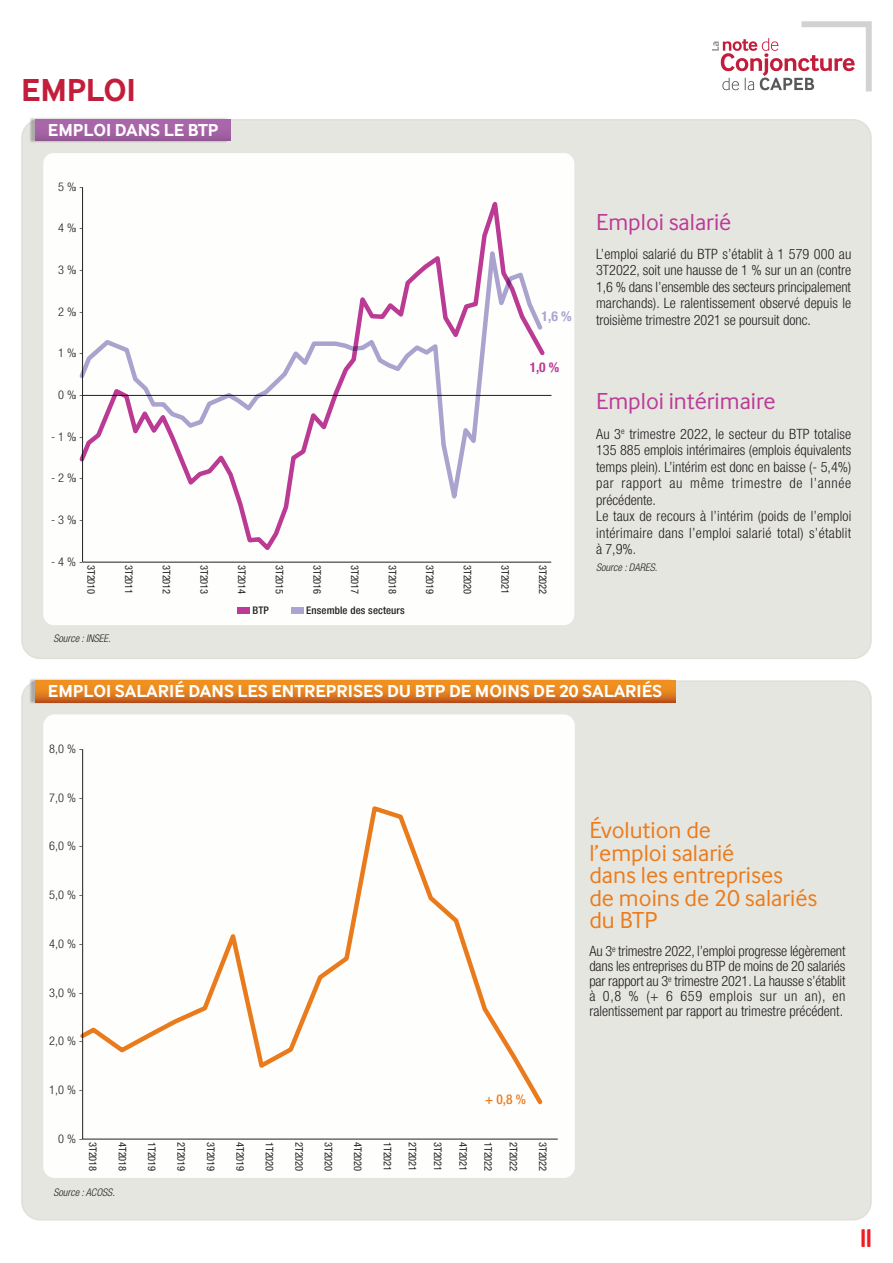
<style>
.page{position:relative;width:893px;height:1263px;background:#fff}
.page>*{position:absolute;margin:0;border:0;box-sizing:border-box;transform-origin:0 0}
.t1{font:700 33px "Inter Face";letter-spacing:-.01em;color:#c21e3c}
.t2{font:30px "Neuropol";color:#ee1d23}
.Titre1{font:24px/22.5px "Inter Face";color:#ea7c1d}
.TXT_C9_5_10{font:24px "Inter Face";color:#bc3b96}
.t3{font:700 18px "Inter Face";color:#fff}
.TXT_C9_5_10-2{font:300 condensed 14.25px/16.5px "Helvetica Neue LT Pro";letter-spacing:.025em;color:#231f20;text-align:justify}
.TXT_C9_5_10-3{font:300 condensed 14.25px/16.5px "Helvetica Neue LT Std";color:#231f20;text-align:justify}
.TexteRendezVous{font:700 condensed 13.65px "Helvetica Neue LT Std";color:#aba4d0}
.TexteRendezVous-2{font:500 condensed 13.5px "Helvetica Neue LT Std";color:#ea7c1d}
.TexteRendezVous-3{font:700 condensed 13.5px "Helvetica Neue LT Std";color:#bc3b96}
.TexteRendezVous-4{font:300 condensed 12px "Helvetica Neue LT Std";color:#231f20}
.TexteRendezVous-5{font:condensed 10.5px "Helvetica Neue LT Pro";letter-spacing:-.03em;color:#231f20}
.t4{font:italic 300 condensed 10.5px "Helvetica Neue LT Std";color:#231f20}
.TexteRendezVous-6{font:500 condensed 10.5px "Helvetica Neue LT Std";letter-spacing:.01em;color:#231f20}
</style>
<div class="page">
<div style="left:22px;top:120px;width:849px;height:538px;background:#e6e6e1;border-radius:18px"></div>
<div style="left:22px;top:681px;width:849px;height:539px;background:#e6e6e1;border-radius:18px"></div>
<div style="left:29px;top:117px;width:199px;height:26px;background:#231f20;opacity:.3"></div>
<div style="left:35px;top:119px;width:195px;height:22px;background:linear-gradient(to bottom,#af6ab0,#995c9a)"></div>
<div style="left:29px;top:678px;width:644px;height:26px;background:#231f20;opacity:.3"></div>
<div style="left:35px;top:680px;width:640px;height:22px;background:linear-gradient(to bottom,#fca021,#cb651f)"></div>
<div style="left:43px;top:714px;width:532px;height:464px;background:#fefefd;border-radius:11px"></div>
<svg style="left:80px;top:805px;width:463px;height:301px"></svg>
<div style="left:43px;top:153px;width:531px;height:472px;background:#fefefd;border-radius:10px"></div>
<div style="left:237px;top:608px;width:13px;height:6px;background:#bc3b96"></div>
<div style="left:291px;top:608px;width:12px;height:6px;background:#aba4d0"></div>
<hr style="left:82px;top:187px;width:1px;height:375px;background:#231f20">
<hr style="left:83px;top:562px;width:468px;height:1px;background:#231f20">
<hr style="left:83px;top:395px;width:468px;height:1px;background:#231f20">
<svg style="left:82px;top:200px;width:464px;height:352px"></svg>
<svg style="left:79px;top:250px;width:465px;height:250px"></svg>
<svg style="left:712px;top:21px;width:160px;height:71px"></svg>
<p class="t1" style="left:21px;top:70px;width:116px">EMPLOI</p>
<p class="t3" style="left:48px;top:119px;width:172px">EMPLOI DANS LE BTP</p>
<p class="TexteRendezVous-4" style="left:58px;top:179px;width:26px">5 % -</p>
<p class="TexteRendezVous-4" style="left:58px;top:221px;width:26px">4 % -</p>
<p class="TexteRendezVous-4" style="left:58px;top:263px;width:26px">3 % -</p>
<p class="TexteRendezVous-4" style="left:58px;top:305px;width:26px">2 % -</p>
<p class="TexteRendezVous-4" style="left:58px;top:346px;width:26px">1 % -</p>
<p class="TexteRendezVous-4" style="left:58px;top:388px;width:26px">0 % -</p>
<p class="TexteRendezVous-4" style="left:51px;top:430px;width:33px">- 1 % -</p>
<p class="TexteRendezVous-4" style="left:51px;top:471px;width:33px">- 2 % -</p>
<p class="TexteRendezVous-4" style="left:51px;top:513px;width:33px">- 3 % -</p>
<p class="TexteRendezVous-4" style="left:51px;top:555px;width:33px">- 4 % -</p>
<p class="TexteRendezVous" style="left:542px;top:308px;width:32px">1,6 %</p>
<p class="TexteRendezVous-3" style="left:530px;top:359px;width:31px">1,0 %</p>
<p class="TexteRendezVous-5" style="left:97px;top:565px;width:30px;rotate:90deg">3T2010</p>
<p class="TexteRendezVous-5" style="left:135px;top:565px;width:30px;rotate:90deg">3T2011</p>
<p class="TexteRendezVous-5" style="left:173px;top:565px;width:30px;rotate:90deg">3T2012</p>
<p class="TexteRendezVous-5" style="left:210px;top:565px;width:30px;rotate:90deg">3T2013</p>
<p class="TexteRendezVous-5" style="left:248px;top:565px;width:30px;rotate:90deg">3T2014</p>
<p class="TexteRendezVous-5" style="left:286px;top:565px;width:30px;rotate:90deg">3T2015</p>
<p class="TexteRendezVous-5" style="left:323px;top:565px;width:30px;rotate:90deg">3T2016</p>
<p class="TexteRendezVous-5" style="left:361px;top:565px;width:30px;rotate:90deg">3T2017</p>
<p class="TexteRendezVous-5" style="left:399px;top:565px;width:30px;rotate:90deg">3T2018</p>
<p class="TexteRendezVous-5" style="left:436px;top:565px;width:30px;rotate:90deg">3T2019</p>
<p class="TexteRendezVous-5" style="left:474px;top:565px;width:30px;rotate:90deg">3T2020</p>
<p class="TexteRendezVous-5" style="left:511px;top:565px;width:30px;rotate:90deg">3T2021</p>
<p class="TexteRendezVous-5" style="left:549px;top:565px;width:30px;rotate:90deg">3T2022</p>
<p class="t4" style="left:53px;top:632px;width:59px">Source : INSEE.</p>
<p class="TexteRendezVous-6" style="left:252px;top:604px;width:18px">BTP</p>
<p class="TexteRendezVous-6" style="left:306px;top:604px;width:100px">Ensemble des secteurs</p>
<p class="TXT_C9_5_10" style="left:596px;top:208px;width:137px">Emploi salarié</p>
<p class="TXT_C9_5_10-3" style="left:596px;top:246px;width:257px">L’emploi salarié du BTP s’établit à 1 579 000 au 3T2022, soit une hausse de 1 % sur un an (contre 1,6 % dans l’ensemble des secteurs principalement marchands). Le ralentissement observé depuis le troisième trimestre 2021 se poursuit donc.</p>
<p class="TXT_C9_5_10" style="left:596px;top:388px;width:181px">Emploi intérimaire</p>
<p class="TXT_C9_5_10-2" style="left:596px;top:425px;width:257px">Au 3<sup>e</sup> trimestre 2022, le secteur du BTP totalise 135 885 emplois intérimaires (emplois équivalents temps plein). L’intérim est donc en baisse (- 5,4%) par rapport au même trimestre de l’année précédente.</p>
<p class="TXT_C9_5_10-2" style="left:596px;top:508px;width:257px">Le taux de recours à l’intérim (poids de l’emploi intérimaire dans l’emploi salarié total) s’établit à 7,9%.</p>
<p class="t4" style="left:596px;top:561px;width:63px">Source : DARES.</p>
<p class="t3" style="left:48px;top:680px;width:616px">EMPLOI SALARIÉ DANS LES ENTREPRISES DU BTP DE MOINS DE 20 SALARIÉS</p>
<p class="TexteRendezVous-4" style="left:49px;top:742px;width:35px">8,0 % -</p>
<p class="TexteRendezVous-4" style="left:49px;top:790px;width:35px">7,0 % -</p>
<p class="TexteRendezVous-4" style="left:49px;top:839px;width:35px">6,0 % -</p>
<p class="TexteRendezVous-4" style="left:49px;top:888px;width:35px">5,0 % -</p>
<p class="TexteRendezVous-4" style="left:49px;top:937px;width:35px">4,0 % -</p>
<p class="TexteRendezVous-4" style="left:49px;top:985px;width:35px">3,0 % -</p>
<p class="TexteRendezVous-4" style="left:49px;top:1034px;width:35px">2,0 % -</p>
<p class="TexteRendezVous-4" style="left:49px;top:1083px;width:35px">1,0 % -</p>
<p class="TexteRendezVous-4" style="left:58px;top:1131px;width:26px">0 % -</p>
<p class="TexteRendezVous-2" style="left:485px;top:1091px;width:43px">+ 0,8 %</p>
<p class="TexteRendezVous-5" style="left:99px;top:1142px;width:30px;rotate:90deg">3T2018</p>
<p class="TexteRendezVous-5" style="left:129px;top:1142px;width:30px;rotate:90deg">4T2018</p>
<p class="TexteRendezVous-5" style="left:158px;top:1142px;width:30px;rotate:90deg">1T2019</p>
<p class="TexteRendezVous-5" style="left:187px;top:1142px;width:30px;rotate:90deg">2T2019</p>
<p class="TexteRendezVous-5" style="left:217px;top:1142px;width:30px;rotate:90deg">3T2019</p>
<p class="TexteRendezVous-5" style="left:246px;top:1142px;width:30px;rotate:90deg">4T2019</p>
<p class="TexteRendezVous-5" style="left:276px;top:1142px;width:30px;rotate:90deg">1T2020</p>
<p class="TexteRendezVous-5" style="left:305px;top:1142px;width:30px;rotate:90deg">2T2020</p>
<p class="TexteRendezVous-5" style="left:335px;top:1142px;width:30px;rotate:90deg">3T2020</p>
<p class="TexteRendezVous-5" style="left:364px;top:1142px;width:30px;rotate:90deg">4T2020</p>
<p class="TexteRendezVous-5" style="left:394px;top:1142px;width:30px;rotate:90deg">1T2021</p>
<p class="TexteRendezVous-5" style="left:419px;top:1142px;width:30px;rotate:90deg">2T2021</p>
<p class="TexteRendezVous-5" style="left:444px;top:1142px;width:30px;rotate:90deg">3T2021</p>
<p class="TexteRendezVous-5" style="left:469px;top:1142px;width:30px;rotate:90deg">4T2021</p>
<p class="TexteRendezVous-5" style="left:494px;top:1142px;width:30px;rotate:90deg">1T2022</p>
<p class="TexteRendezVous-5" style="left:520px;top:1142px;width:30px;rotate:90deg">2T2022</p>
<p class="TexteRendezVous-5" style="left:549px;top:1142px;width:30px;rotate:90deg">3T2022</p>
<p class="t4" style="left:53px;top:1186px;width:63px">Source : ACOSS.</p>
<p class="Titre1" style="left:589px;top:819px;width:230px">Évolution de<br>l’emploi salarié<br>dans les entreprises<br>de moins de 20 salariés du BTP</p>
<p class="TXT_C9_5_10-2" style="left:589px;top:944px;width:258px;line-height:15px">Au 3<sup>e</sup> trimestre 2022, l’emploi progresse légèrement dans les entreprises du BTP de moins de 20 salariés par rapport au 3<sup>e</sup> trimestre 2021. La hausse s’établit à 0,8 % (+ 6 659 emplois sur un an), en ralentissement par rapport au trimestre précédent.</p>
<h2 class="t2" style="left:860px;top:1222px;width:13px">11</h2>
</div>
